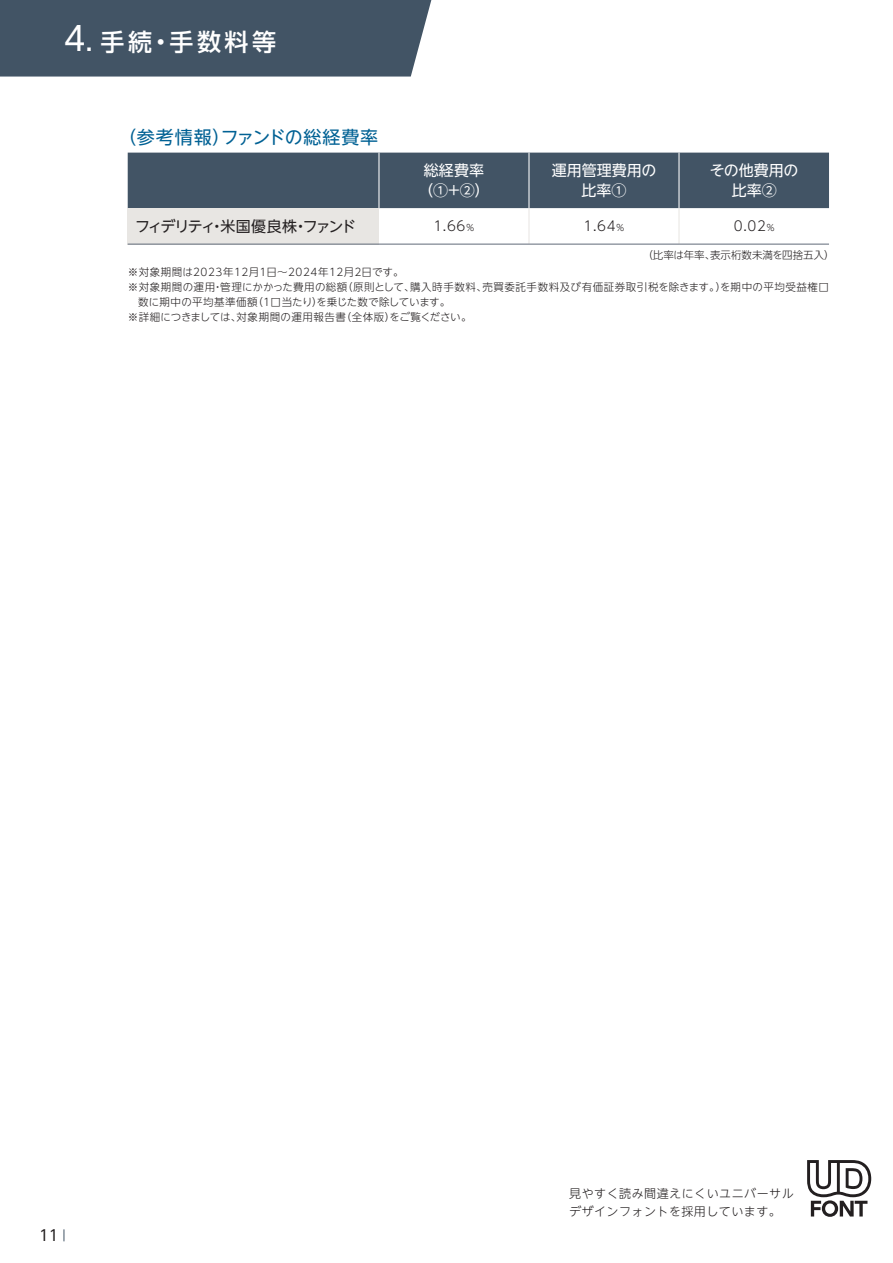
<style>
.page{position:relative;width:893px;height:1263px;background:#fff}
.page>*{position:absolute;margin:0;border:0;box-sizing:border-box;transform-origin:0 0}
.t1{font:500 24px "UD Shin Go NT Pro";letter-spacing:.15em;color:#fff}
.t2{font:18px "UD Shin Go NT Pro";letter-spacing:.05em;color:#016194}
.t3{font:15px/19.5px "UD Shin Go NT Pro";color:#fff;text-align:center}
.t4{font:15px "UD Shin Go NT Pro";letter-spacing:-.11em;color:#231f20}
.t5{font:300 13.5px "UD Shin Go NT Pro";color:#231f20}
.t6{font:300 12px/18px "UD Shin Go NT Pro";letter-spacing:.04em;color:#231f20}
.t7{font:300 10.5px "UD Shin Go NT Pro";letter-spacing:.035em;color:#231f20}
.t8{font:300 10.5px "UD Shin Go NT Pro";letter-spacing:.015em;color:#231f20}
.t9{font:300 10.5px "UD Shin Go NT Pro";color:#231f20}
.s1{font-weight:400;font-size:33px}
.s2{font-size:9px}
</style>
<div class="page">
<svg style="left:64px;top:1229px;width:1px;height:12px"></svg>
<div style="left:128px;top:153px;width:701px;height:55px;background:#425465"></div>
<div style="left:128px;top:208px;width:251px;height:36px;background:#e8e6e3"></div>
<hr style="left:378px;top:153px;width:1px;height:55px;background:#fff">
<hr style="left:528px;top:153px;width:1px;height:55px;background:#fff">
<hr style="left:678px;top:153px;width:1px;height:55px;background:#fff">
<hr style="left:528px;top:208px;width:1px;height:36px;background:#e8e6e3">
<hr style="left:678px;top:208px;width:1px;height:36px;background:#e8e6e3">
<hr style="left:128px;top:244px;width:251px;height:1px;background:#606a79">
<hr style="left:379px;top:244px;width:150px;height:1px;background:#606a79">
<hr style="left:529px;top:244px;width:150px;height:1px;background:#606a79">
<hr style="left:679px;top:244px;width:150px;height:1px;background:#606a79">
<svg style="left:807px;top:1160px;width:64px;height:57px"></svg>
<div style="left:0;top:0;width:431px;height:77px;background:#425465"></div>
<h1 class="t1" style="left:64px;top:23px;width:214px"><span class="s1">4</span>. 手続・手数料等</h1>
<h2 class="t2" style="left:118px;top:123px;width:262px">（参考情報）ファンドの総経費率</h2>
<h3 class="t3" style="left:418px;top:160px;width:73px">総経費率（①＋②）</h3>
<h3 class="t3" style="left:552px;top:160px;width:106px">運用管理費用の比率①</h3>
<h3 class="t3" style="left:710px;top:160px;width:90px">その他費用の比率②</h3>
<h3 class="t4" style="left:135px;top:214px;width:223px">フィデリティ・米国優良株・ファンド</h3>
<p class="t5" style="left:433px;top:215px;width:43px">1.66<span class="s2">％</span></p>
<p class="t5" style="left:584px;top:215px;width:43px">1.64<span class="s2">％</span></p>
<p class="t5" style="left:734px;top:215px;width:43px">0.02<span class="s2">％</span></p>
<p class="t9" style="left:642px;top:247px;width:194px">（比率は年率、表示桁数未満を四捨五入）</p>
<p class="t7" style="left:128px;top:263px;width:277px">※対象期間は2023年12月１日～2024年12月２日です。</p>
<p class="t7" style="left:128px;top:278px;width:703px">※対象期間の運用・管理にかかった費用の総額（原則として、購入時手数料、売買委託手数料及び有価証券取引税を除きます。）を期中の平均受益権口</p>
<p class="t8" style="left:138px;top:293px;width:314px">数に期中の平均基準価額（１口当たり）を乗じた数で除しています。</p>
<p class="t7" style="left:128px;top:308px;width:345px">※詳細につきましては、対象期間の運用報告書（全体版）をご覧ください。</p>
<h3 class="t4" style="left:39px;top:1223px;width:21px">11</h3>
<p class="t6" style="left:569px;top:1184px;width:226px">見やすく読み間違えにくいユニバーサルデザインフォントを採用しています。</p>
</div>
